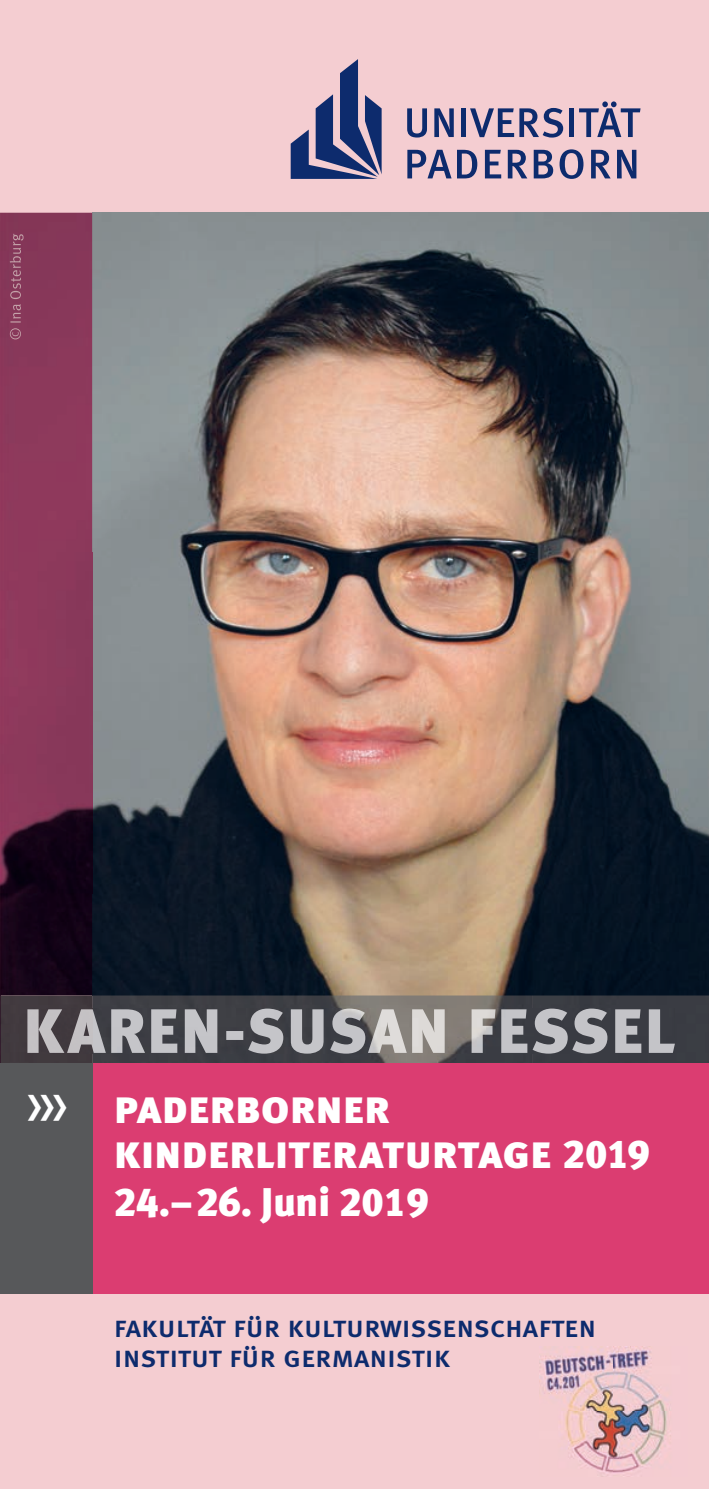
<style>
.page{position:relative;width:709px;height:1489px;background:#fff}
.page>*{position:absolute;margin:0;border:0;box-sizing:border-box;transform-origin:0 0}
.t1{font:45px/45px "Meta Black LF Caps";color:#fff}
.t2{font:40px "Meta Black LF";color:#fff}
.t3{font:30px/30px "Meta Medium LF Caps";letter-spacing:-.005em;color:#0d2b6d}
.s1{font-size:40px}
</style>
<div class="page">
<div style="left:0;top:0;width:709px;height:1488px;background:#f4cdd1"></div>
<img style="left:92px;top:213px;width:617px;height:782px">
<img style="left:0;top:213px;width:92px;height:850px">
<img style="left:10px;top:233px;width:14px;height:106px">
<img style="left:1px;top:995px;width:708px;height:68px">
<div style="left:92px;top:1063px;width:617px;height:230px;background:#db3d71"></div>
<div style="left:0;top:1063px;width:92px;height:230px;background:#57585a"></div>
<img style="left:92px;top:1008px;width:583px;height:45px">
<img style="left:27px;top:1008px;width:65px;height:45px">
<svg style="left:291px;top:59px;width:90px;height:120px"></svg>
<svg style="left:407px;top:150px;width:44px;height:28px"></svg>
<svg style="left:457px;top:150px;width:20px;height:28px"></svg>
<svg style="left:485px;top:150px;width:16px;height:28px"></svg>
<svg style="left:508px;top:150px;width:19px;height:28px"></svg>
<svg style="left:533px;top:150px;width:20px;height:28px"></svg>
<svg style="left:559px;top:149px;width:24px;height:30px"></svg>
<svg style="left:591px;top:150px;width:19px;height:28px"></svg>
<svg style="left:617px;top:150px;width:19px;height:28px"></svg>
<svg style="left:407px;top:108px;width:20px;height:29px"></svg>
<svg style="left:434px;top:108px;width:20px;height:29px"></svg>
<div style="left:461px;top:108px;width:5px;height:29px;background:#0d2b6d"></div>
<svg style="left:470px;top:108px;width:93px;height:30px"></svg>
<div style="left:569px;top:108px;width:5px;height:29px;background:#0d2b6d"></div>
<svg style="left:579px;top:101px;width:61px;height:36px"></svg>
<img style="left:540px;top:1346px;width:130px;height:127px">
<h1 class="t1" style="left:114px;top:1084px;width:537px">paderborner kinderliteraturtage <span class="s1">2019</span></h1>
<h2 class="t2" style="left:114px;top:1177px;width:316px">24.–26. Juni 2019</h2>
<p class="t3" style="left:114px;top:1310px;width:484px">fakultät für kulturwissenschaften institut für germanistik</p>
</div>
